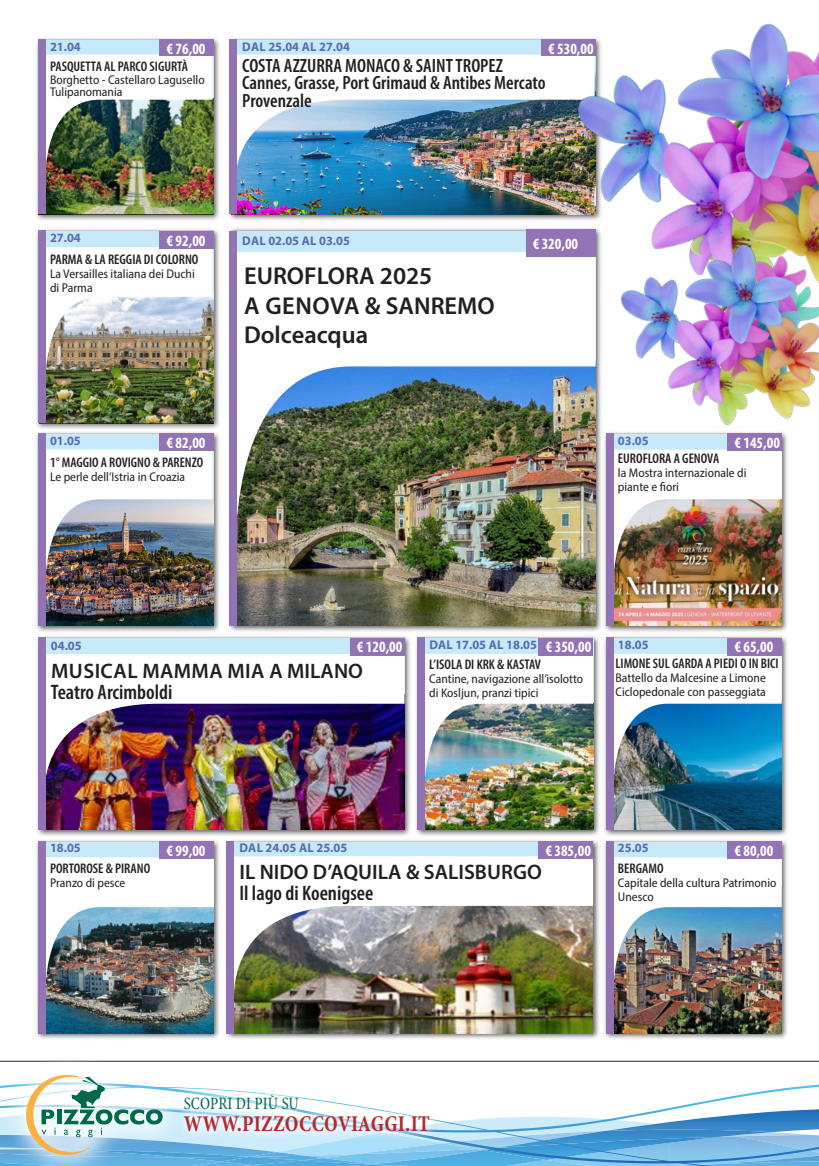
<style>
.page{position:relative;width:819px;height:1166px;background:#fff}
.page>*{position:absolute;margin:0;border:0;box-sizing:border-box;transform-origin:0 0}
.SOTTOTILO_meta{font:600 24.5px "Myriad Pro";color:#231f20}
.t1{font:700 condensed 22.75px "Minion Pro";letter-spacing:.01em;color:#b4292f;scale:.92 1}
.SOTTOTILO_meta-2{font:600 condensed 21px "Myriad Pro";color:#231f20}
.SOTTOTILO_meta-3{font:600 21px "Myriad Pro";color:#231f20}
.SOTTOTILO_meta-4{font:600 21px "Myriad Pro";letter-spacing:.02em;color:#231f20}
.SOTTOTILO_meta-5{font:600 condensed 19.25px/17.5px "Myriad Pro";color:#231f20}
.t2{font:condensed 17.5px "Minion Pro";letter-spacing:.005em;color:#00684b;scale:.92 1}
.DATA_sx{font:700 condensed 15.75px "Myriad Pro";color:#fff}
.SOTTOTILO_meta-6{font:600 condensed 14px "Myriad Pro";color:#231f20}
.SOTTOTILO_meta-7{font:semi-condensed 12.6px/14px "Myriad Pro";color:#231f20}
.DATA_sx-2{font:700 12.6px "Myriad Pro";color:#566cb3}
</style>
<div class="page">
<hr style="left:0;top:1061px;width:819px;height:1px;background:#231f20">
<div style="left:2px;top:1050px;width:185px;height:116px;background:#fff"></div>
<svg style="left:0;top:1074px;width:819px;height:92px"></svg>
<div style="left:173px;top:1084px;width:267px;height:59px;background:#fff;opacity:.75"></div>
<div style="left:414px;top:635px;width:186px;height:202px;background:#231f20;opacity:.75"></div>
<div style="left:418px;top:638px;width:175px;height:192px;background:#c6eafa"></div>
<img style="left:425px;top:654px;width:168px;height:174px">
<div style="left:417px;top:637px;width:8px;height:193px;background:#9273b3"></div>
<div style="left:538px;top:637px;width:55px;height:18px;background:#9273b3"></div>
<div style="left:35px;top:838px;width:186px;height:202px;background:#231f20;opacity:.75"></div>
<div style="left:39px;top:842px;width:175px;height:191px;background:#c6eafa"></div>
<img style="left:46px;top:857px;width:168px;height:175px">
<div style="left:38px;top:841px;width:8px;height:192px;background:#9273b3"></div>
<div style="left:159px;top:841px;width:55px;height:18px;background:#9273b3"></div>
<div style="left:603px;top:635px;width:186px;height:202px;background:#231f20;opacity:.75"></div>
<div style="left:606px;top:638px;width:175px;height:192px;background:#c6eafa"></div>
<img style="left:613px;top:654px;width:168px;height:174px">
<div style="left:606px;top:637px;width:7px;height:193px;background:#9273b3"></div>
<div style="left:727px;top:637px;width:54px;height:18px;background:#9273b3"></div>
<div style="left:36px;top:635px;width:375px;height:202px;background:#231f20;opacity:.75"></div>
<div style="left:40px;top:638px;width:364px;height:192px;background:#c6eafa"></div>
<img style="left:36px;top:654px;width:368px;height:174px">
<div style="left:38px;top:637px;width:8px;height:193px;background:#9273b3"></div>
<div style="left:350px;top:637px;width:54px;height:18px;background:#9273b3"></div>
<div style="left:603px;top:838px;width:186px;height:202px;background:#231f20;opacity:.75"></div>
<div style="left:606px;top:842px;width:175px;height:191px;background:#c6eafa"></div>
<img style="left:613px;top:857px;width:168px;height:175px">
<div style="left:606px;top:841px;width:7px;height:192px;background:#9273b3"></div>
<div style="left:727px;top:841px;width:54px;height:18px;background:#9273b3"></div>
<div style="left:224px;top:838px;width:376px;height:202px;background:#231f20;opacity:.75"></div>
<div style="left:228px;top:842px;width:365px;height:191px;background:#c6eafa"></div>
<img style="left:219px;top:856px;width:374px;height:175px">
<div style="left:226px;top:841px;width:8px;height:192px;background:#9273b3"></div>
<div style="left:538px;top:841px;width:55px;height:18px;background:#9273b3"></div>
<div style="left:603px;top:430px;width:186px;height:203px;background:#231f20;opacity:.75"></div>
<img style="left:613px;top:463px;width:168px;height:161px">
<div style="left:606px;top:433px;width:7px;height:192px;background:#9273b3"></div>
<div style="left:227px;top:227px;width:376px;height:406px;background:#231f20;opacity:.75"></div>
<div style="left:231px;top:231px;width:364px;height:394px;background:#c6eafa"></div>
<img style="left:227px;top:252px;width:368px;height:371px">
<div style="left:229px;top:231px;width:8px;height:394px;background:#9273b3"></div>
<div style="left:35px;top:228px;width:186px;height:202px;background:#231f20;opacity:.75"></div>
<div style="left:39px;top:232px;width:175px;height:191px;background:#c6eafa"></div>
<img style="left:46px;top:247px;width:167px;height:175px">
<div style="left:38px;top:231px;width:8px;height:192px;background:#9273b3"></div>
<div style="left:159px;top:231px;width:55px;height:18px;background:#9273b3"></div>
<div style="left:227px;top:37px;width:376px;height:184px;background:#231f20;opacity:.75"></div>
<div style="left:231px;top:41px;width:364px;height:173px;background:#c6eafa"></div>
<img style="left:227px;top:55px;width:290px;height:158px">
<div style="left:229px;top:40px;width:8px;height:174px;background:#9273b3"></div>
<div style="left:35px;top:430px;width:186px;height:203px;background:#231f20;opacity:.75"></div>
<div style="left:39px;top:434px;width:175px;height:191px;background:#c6eafa"></div>
<img style="left:46px;top:449px;width:167px;height:175px">
<div style="left:38px;top:433px;width:8px;height:192px;background:#9273b3"></div>
<div style="left:159px;top:433px;width:55px;height:18px;background:#9273b3"></div>
<div style="left:35px;top:37px;width:186px;height:184px;background:#231f20;opacity:.75"></div>
<div style="left:39px;top:41px;width:175px;height:173px;background:#c6eafa"></div>
<img style="left:46px;top:55px;width:167px;height:158px">
<div style="left:38px;top:40px;width:8px;height:174px;background:#9273b3"></div>
<div style="left:159px;top:40px;width:55px;height:16px;background:#9273b3"></div>
<img style="left:517px;top:23px;width:302px;height:337px">
<img style="left:582px;top:191px;width:237px;height:272px">
<p class="DATA_sx-2" style="left:50px;top:38px;width:32px">21.04</p>
<p class="DATA_sx" style="left:166px;top:39px;width:40px">€ 76,00</p>
<p class="SOTTOTILO_meta-6" style="left:50px;top:58px;width:140px">PASQUETTA AL PARCO SIGURTÀ</p>
<p class="SOTTOTILO_meta-7" style="left:50px;top:73px;width:156px;line-height:12.2px">Borghetto - Castellaro Lagusello<br>Tulipanomania</p>
<p class="DATA_sx-2" style="left:242px;top:38px;width:109px">DAL 25.04 AL 27.04</p>
<p class="SOTTOTILO_meta-5" style="left:242px;top:56px;width:262px">COSTA AZZURRA MONACO &amp; SAINT TROPEZ</p>
<p class="SOTTOTILO_meta-5" style="left:242px;top:74px;width:305px">Cannes, Grasse, Port Grimaud &amp; Antibes Mercato<br>Provenzale</p>
<p class="DATA_sx" style="left:548px;top:39px;width:47px">€ 530,00</p>
<p class="DATA_sx-2" style="left:50px;top:230px;width:32px">27.04</p>
<p class="DATA_sx" style="left:166px;top:230px;width:40px">€ 92,00</p>
<p class="SOTTOTILO_meta-6" style="left:50px;top:251px;width:150px">PARMA &amp; LA REGGIA DI COLORNO</p>
<p class="SOTTOTILO_meta-7" style="left:50px;top:267px;width:146px">La Versailles italiana dei Duchi di Parma</p>
<p class="DATA_sx-2" style="left:50px;top:432px;width:32px">01.05</p>
<p class="DATA_sx" style="left:166px;top:433px;width:40px">€ 82,00</p>
<p class="SOTTOTILO_meta-6" style="left:50px;top:453px;width:155px">1° MAGGIO A ROVIGNO &amp; PARENZO</p>
<p class="SOTTOTILO_meta-7" style="left:50px;top:469px;width:136px">Le perle dell’Istria in Croazia</p>
<p class="DATA_sx-2" style="left:242px;top:233px;width:109px">DAL 02.05 AL 03.05</p>
<p class="SOTTOTILO_meta" style="left:244px;top:260px;width:190px">EUROFLORA 2025</p>
<p class="SOTTOTILO_meta" style="left:244px;top:290px;width:252px">A GENOVA &amp; SANREMO</p>
<p class="SOTTOTILO_meta" style="left:244px;top:319px;width:126px">Dolceacqua</p>
<p class="DATA_sx" style="left:532px;top:234px;width:47px">€ 320,00</p>
<p class="DATA_sx-2" style="left:618px;top:432px;width:32px">03.05</p>
<p class="DATA_sx" style="left:734px;top:433px;width:47px">€ 145,00</p>
<p class="SOTTOTILO_meta-6" style="left:618px;top:450px;width:103px">EUROFLORA A GENOVA</p>
<p class="SOTTOTILO_meta-7" style="left:618px;top:466px;width:130px">la Mostra internazionale di piante e fiori</p>
<p class="DATA_sx-2" style="left:51px;top:638px;width:32px">04.05</p>
<p class="SOTTOTILO_meta-4" style="left:51px;top:657px;width:313px">MUSICAL MAMMA MIA A MILANO</p>
<p class="SOTTOTILO_meta-2" style="left:51px;top:679px;width:123px">Teatro Arcimboldi</p>
<p class="DATA_sx" style="left:357px;top:637px;width:47px">€ 120,00</p>
<p class="DATA_sx-2" style="left:429px;top:636px;width:109px">DAL 17.05 AL 18.05</p>
<p class="DATA_sx" style="left:545px;top:637px;width:47px">€ 350,00</p>
<p class="SOTTOTILO_meta-6" style="left:429px;top:655px;width:113px">L’ISOLA DI KRK &amp; KASTAV</p>
<p class="SOTTOTILO_meta-7" style="left:429px;top:671px;width:155px">Cantine, navigazione all’isolotto di Kosljun, pranzi tipici</p>
<p class="DATA_sx-2" style="left:618px;top:636px;width:32px">18.05</p>
<p class="DATA_sx" style="left:734px;top:637px;width:40px">€ 65,00</p>
<p class="SOTTOTILO_meta-6" style="left:615px;top:655px;width:165px">LIMONE SUL GARDA A PIEDI O IN BICI</p>
<p class="SOTTOTILO_meta-7" style="left:615px;top:671px;width:152px">Battello da Malcesine a Limone<br>Ciclopedonale con passeggiata</p>
<p class="DATA_sx-2" style="left:50px;top:840px;width:32px">18.05</p>
<p class="DATA_sx" style="left:166px;top:841px;width:40px">€ 99,00</p>
<p class="SOTTOTILO_meta-6" style="left:50px;top:860px;width:102px">PORTOROSE &amp; PIRANO</p>
<p class="SOTTOTILO_meta-7" style="left:50px;top:876px;width:77px">Pranzo di pesce</p>
<p class="DATA_sx-2" style="left:239px;top:840px;width:109px">DAL 24.05 AL 25.05</p>
<p class="SOTTOTILO_meta-3" style="left:239px;top:858px;width:304px">IL NIDO D’AQUILA &amp; SALISBURGO</p>
<p class="SOTTOTILO_meta-2" style="left:239px;top:880px;width:135px">Il lago di Koenigsee</p>
<p class="DATA_sx" style="left:545px;top:841px;width:47px">€ 385,00</p>
<p class="DATA_sx-2" style="left:618px;top:840px;width:32px">25.05</p>
<p class="DATA_sx" style="left:734px;top:841px;width:40px">€ 80,00</p>
<p class="SOTTOTILO_meta-6" style="left:618px;top:860px;width:47px">BERGAMO</p>
<p class="SOTTOTILO_meta-7" style="left:618px;top:876px;width:160px">Capitale della cultura Patrimonio<br>Unesco</p>
<p class="t2" style="left:184px;top:1091px;width:127px">SCOPRI DI PIÙ SU</p>
<p class="t1" style="left:184px;top:1108px;width:269px">WWW.PIZZOCCOVIAGGI.IT</p>
</div>
